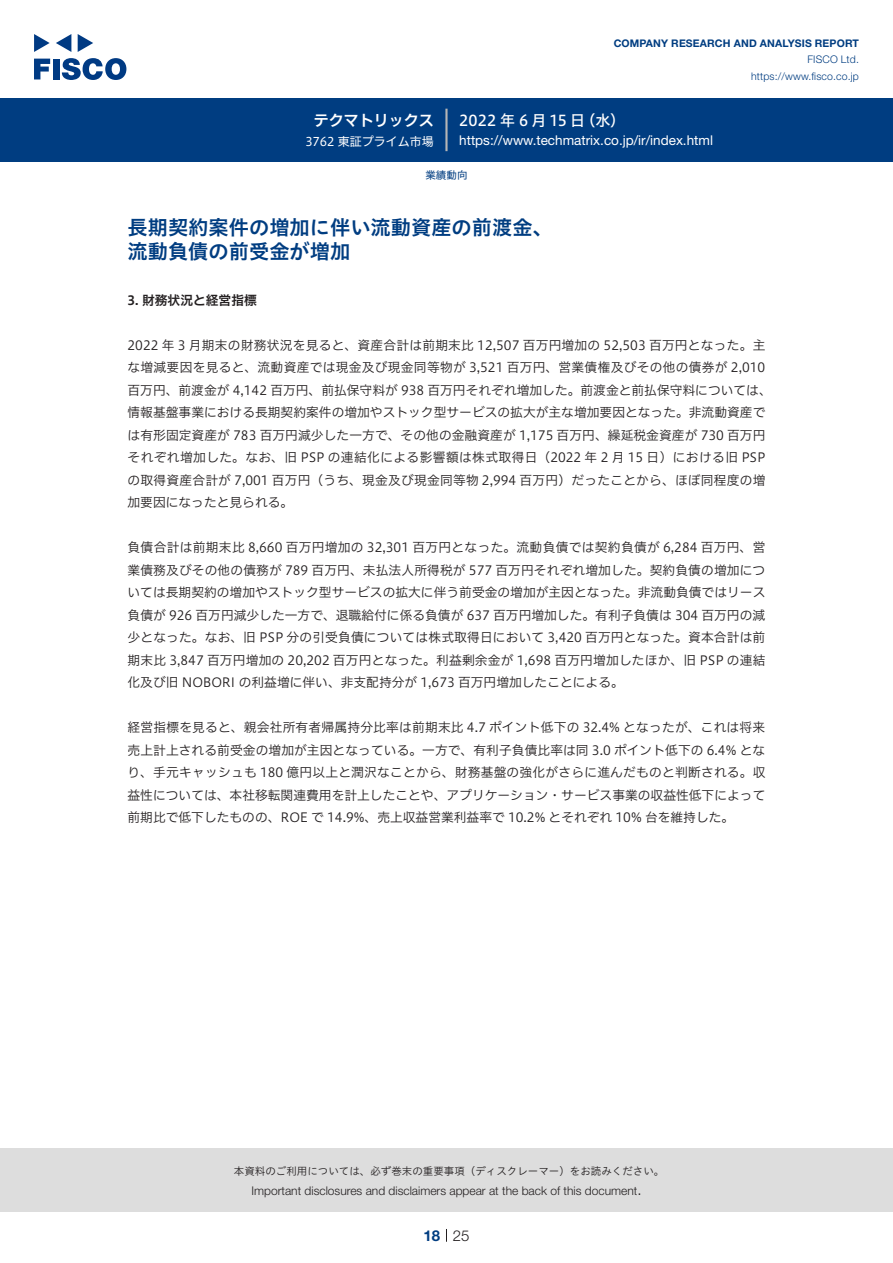
<style>
.page{position:relative;width:893px;height:1263px;background:#fff}
.page>*{position:absolute;margin:0;border:0;box-sizing:border-box;transform-origin:0 0}
.t1{font:20.25px/24px "Hiragino UD Sans Std W6";color:#003d81}
.t2{font:15px "Hiragino UD Sans F Std N W5";letter-spacing:.005em;color:#fff}
.t3{font:15px "Hiragino UD Sans F Std N W6";color:#fff}
.t4{font:300 15px "Helvetica Neue LT Std";color:#231f20}
.t5{font:700 15px "Helvetica Neue LT Std";color:#003d81}
.t6{font:13.5px "Helvetica Neue LT Std";color:#fff}
.t7{font:12.75px/22.5px "Hiragino UD Sans F Std N W3";color:#231f20;text-align:justify}
.t8{font:12.75px "Hiragino UD Sans F Std N W6";color:#231f20}
.t9{font:300 12px "Helvetica Neue LT Std";color:#231f20}
.t10{font:12px "Hiragino UD Sans F Std N W4";color:#fff}
.t11{font:10.5px "Hiragino UD Sans Std W3";color:#231f20}
.t12{font:700 10.5px "Helvetica Neue LT Std";letter-spacing:.015em;color:#003d81}
.t13{font:300 10.5px/16.5px "Helvetica Neue LT Std";letter-spacing:.015em;color:#003d81;text-align:right}
.t14{font:10.5px "Hiragino UD Sans F Std N W4";color:#003d81}
</style>
<div class="page">
<div style="left:0;top:1148px;width:893px;height:64px;background:#ddd"></div>
<svg style="left:34px;top:59px;width:16px;height:20px"></svg>
<div style="left:53px;top:59px;width:6px;height:20px;background:#003a83"></div>
<svg style="left:62px;top:58px;width:64px;height:22px"></svg>
<svg style="left:34px;top:34px;width:16px;height:18px"></svg>
<svg style="left:78px;top:34px;width:15px;height:18px"></svg>
<svg style="left:56px;top:34px;width:15px;height:18px"></svg>
<div style="left:0;top:98px;width:893px;height:64px;background:#003d81"></div>
<hr style="left:445px;top:109px;width:3px;height:42px;background:#b5b5b6">
<svg style="left:446px;top:1229px;width:1px;height:13px"></svg>
<p class="t3" style="left:314px;top:109px;width:122px">テクマトリックス</p>
<p class="t10" style="left:305px;top:132px;width:130px">3762 東証プライム市場</p>
<p class="t12" style="left:614px;top:37px;width:247px">COMPANY RESEARCH AND ANALYSIS REPORT</p>
<p class="t13" style="left:751px;top:51px;width:109px">FISCO Ltd. https://www.fisco.co j p.</p>
<p class="t2" style="left:580px;top:109px;width:46px">（水(</p>
<p class="t2" style="left:459px;top:109px;width:127px">2022 年 6 月 15 日</p>
<p class="t6" style="left:459px;top:132px;width:255px">https://www.techmatrix.co j p. /i r/ index.html</p>
<p class="t14" style="left:425px;top:167px;width:43px">業績動向</p>
<h1 class="t1" style="left:128px;top:214px;width:427px">長期契約案件の増加に伴い流動資産の前渡金、流動負債の前受金が増加</h1>
<p class="t8" style="left:128px;top:290px;width:131px">3. 財務状況と経営指標</p>
<p class="t7" style="left:128px;top:333px;width:646px;text-align:left">2022 年 3 月期末の財務状況を見ると、資産合計は前期末比 12,507 百万円増加の 52,503 百万円となった。主な増減要因を見ると、流動資産では現金及び現金同等物が 3,521 百万円、営業債権及びその他の債券が 2,010百万円、前渡金が 4,142 百万円、前払保守料が 938 百万円それぞれ増加した。前渡金と前払保守料については、情報基盤事業における長期契約案件の増加やストック型サービスの拡大が主な増加要因となった。非流動資産では有形固定資産が 783 百万円減少した一方で、その他の金融資産が 1,175 百万円、繰延税金資産が 730 百万円それぞれ増加した。なお、旧 PSP の連結化による影響額は株式取得日（2022 年 2 月 15 日）における旧 PSPの取得資産合計が 7,001 百万円（うち、現金及び現金同等物 2,994 百万円）だったことから、ほぼ同程度の増加要因になったと見られる。</p>
<p class="t7" style="left:128px;top:535px;width:639px">負債合計は前期末比 8,660 百万円増加の 32,301 百万円となった。流動負債では契約負債が 6,284 百万円、営業債務及びその他の債務が 789 百万円、未払法人所得税が 577 百万円それぞれ増加した。契約負債の増加については長期契約の増加やストック型サービスの拡大に伴う前受金の増加が主因となった。非流動負債ではリース負債が 926 百万円減少した一方で、退職給付に係る負債が 637 百万円増加した。有利子負債は 304 百万円の減少となった。なお、旧 PSP 分の引受負債については株式取得日において 3,420 百万円となった。資本合計は前期末比 3,847 百万円増加の 20,202 百万円となった。利益剰余金が 1,698 百万円増加したほか、旧 PSP の連結化及び旧 NOBORI の利益増に伴い、非支配持分が 1,673 百万円増加したことによる。</p>
<p class="t7" style="left:128px;top:715px;width:639px">経営指標を見ると、親会社所有者帰属持分比率は前期末比 4.7 ポイント低下の 32.4% となったが、これは将来売上計上される前受金の増加が主因となっている。一方で、有利子負債比率は同 3.0 ポイント低下の 6.4% となり、手元キャッシュも 180 億円以上と潤沢なことから、財務基盤の強化がさらに進んだものと判断される。収益性については、本社移転関連費用を計上したことや、アプリケーション・サービス事業の収益性低下によって前期比で低下したものの、ROE で 14.9%、売上収益営業利益率で 10.2% とそれぞれ 10% 台を維持した。</p>
<p class="t11" style="left:234px;top:1163px;width:432px">本資料のご利用については、必ず巻末の重要事項（ディスクレーマー）をお読みください。</p>
<p class="t4" style="left:637px;top:1180px;width:6px">.</p>
<p class="t9" style="left:251px;top:1183px;width:387px">Important disclosures and disclaimers appear at the back of this document</p>
<p class="t5" style="left:423px;top:1226px;width:18px">18</p>
<p class="t4" style="left:453px;top:1226px;width:18px">25</p>
</div>
